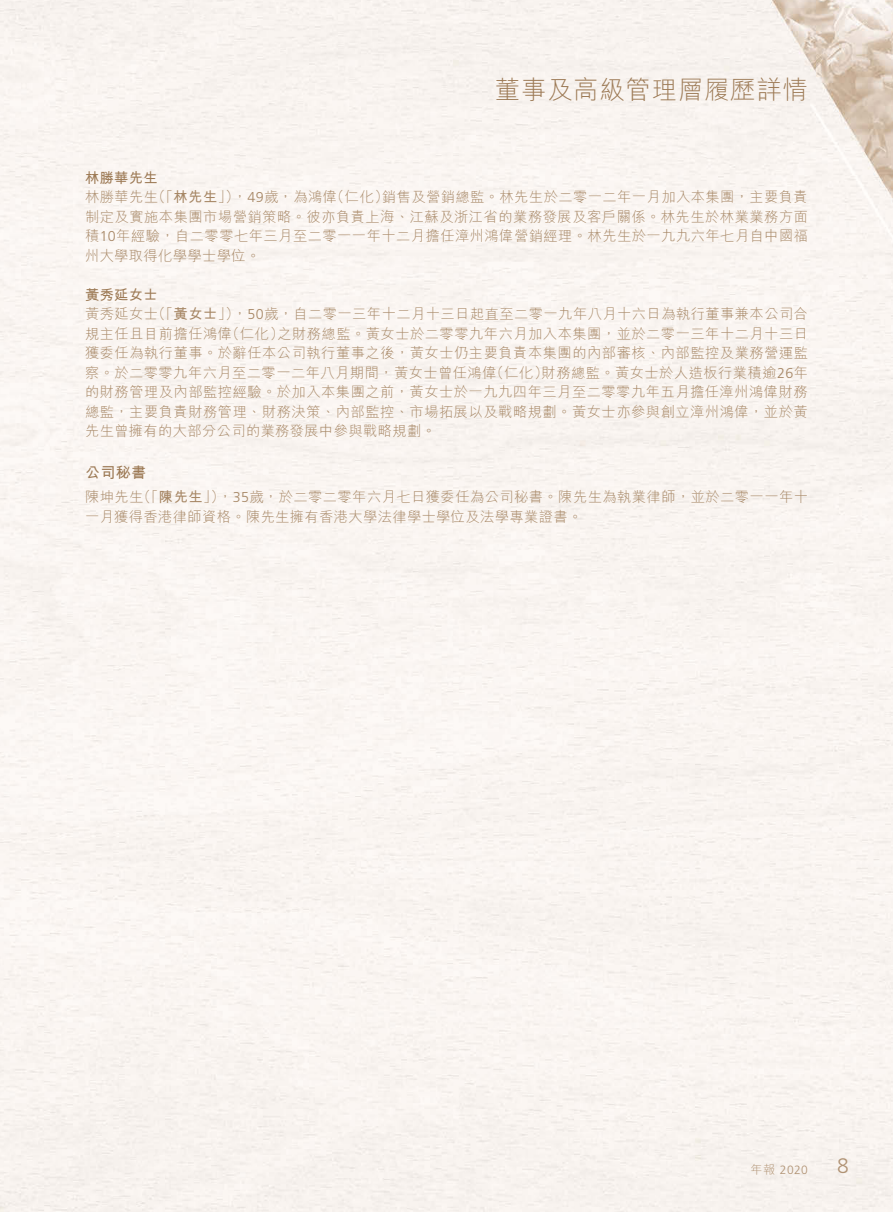
<style>
.page{position:relative;width:893px;height:1212px;background:#fff}
.page>*{position:absolute;margin:0;border:0;box-sizing:border-box;transform-origin:0 0}
.t1{font:300 25.5px "M Hei HK";letter-spacing:.025em;color:#9c7954}
.t2{font:300 21px "Frutiger LT Std";color:#b09273}
.t3{font:700 15px "M Hei HK";color:#9c7954}
.t4{font:300 14.25px/19.5px "M Hei HK";letter-spacing:.035em;color:#a68664}
.t5{font:700 14.25px "M Hei HK";letter-spacing:.025em;color:#9c7954}
.t6{font:300 12px "Frutiger LT Std";color:#b09273}
.s1{font-weight:700}
.s2{font-family:"Frutiger LT Std"}
.s3{font-family:"M Hei HK"}
</style>
<div class="page">
<p class="t5" style="left:85px;top:167px;width:74px">林勝華先生</p>
<h1 class="t1" style="left:495px;top:72px;width:315px">董事及高級管理層履歷詳情</h1>
<p class="t4" style="left:151px;top:187px;width:90px">（「<span class="s1">林先生</span>」）</p>
<p class="t4" style="left:330px;top:187px;width:60px">（仁化）</p>
<p class="t4" style="left:382px;top:187px;width:427px">銷售及營銷總監。林先生於二零一二年一月加入本集團，主要負責</p>
<p class="t4" style="left:233px;top:187px;width:106px">，<span class="s2">49</span>歲，為鴻偉</p>
<p class="t4" style="left:85px;top:187px;width:725px">林勝華先生<br>制定及實施本集團市場營銷策略。彼亦負責上海、江蘇及浙江省的業務發展及客戶關係。林先生於林業業務方面積<span class="s2">10</span>年經驗，自二零零七年三月至二零一一年十二月擔任漳州鴻偉營銷經理。林先生於一九九六年七月自中國福州大學取得化學學士學位。</p>
<p class="t5" style="left:85px;top:284px;width:74px">黃秀延女士</p>
<p class="t4" style="left:233px;top:304px;width:577px">，<span class="s2">50</span>歲，自二零一三年十二月十三日起直至二零一九年八月十六日為執行董事兼本公司合</p>
<p class="t4" style="left:151px;top:304px;width:90px">（「<span class="s1">黃女士</span>」）</p>
<p class="t4" style="left:85px;top:304px;width:75px">黃秀延女士</p>
<p class="t4" style="left:225px;top:323px;width:60px">（仁化）</p>
<p class="t4" style="left:85px;top:323px;width:149px">規主任且目前擔任鴻偉</p>
<p class="t4" style="left:85px;top:343px;width:724px">獲委任為執行董事。於辭任本公司執行董事之後，黃女士仍主要負責本集團的內部審核、內部監控及業務營運監</p>
<p class="t4" style="left:542px;top:362px;width:268px">財務總監。黃女士於人造板行業積逾<span class="s2">26</span>年</p>
<p class="t4" style="left:277px;top:323px;width:532px">之財務總監。黃女士於二零零九年六月加入本集團，並於二零一三年十二月十三日</p>
<p class="t4" style="left:490px;top:362px;width:60px">（仁化）</p>
<p class="t4" style="left:85px;top:362px;width:724px">察。於二零零九年六月至二零一二年八月期間，黃女士曾任鴻偉<br>的財務管理及內部監控經驗。於加入本集團之前，黃女士於一九九四年三月至二零零九年五月擔任漳州鴻偉財務總監，主要負責財務管理、財務決策、內部監控、市場拓展以及戰略規劃。黃女士亦參與創立漳州鴻偉，並於黃先生曾擁有的大部分公司的業務發展中參與戰略規劃。</p>
<p class="t3" style="left:85px;top:462px;width:63px">公司秘書</p>
<p class="t4" style="left:218px;top:487px;width:591px">，<span class="s2">35</span>歲，於二零二零年六月七日獲委任為公司秘書。陳先生為執業律師，並於二零一一年十</p>
<p class="t4" style="left:137px;top:487px;width:90px">（「<span class="s1">陳先生</span>」）</p>
<p class="t4" style="left:85px;top:487px;width:499px">陳坤先生<br>一月獲得香港律師資格。陳先生擁有香港大學法律學士學位及法學專業證書。</p>
<p class="t6" style="left:751px;top:1163px;width:59px"><span class="s3">年報</span> 2020</p>
<h2 class="t2" style="left:837px;top:1154px;width:13px">8</h2>
</div>
